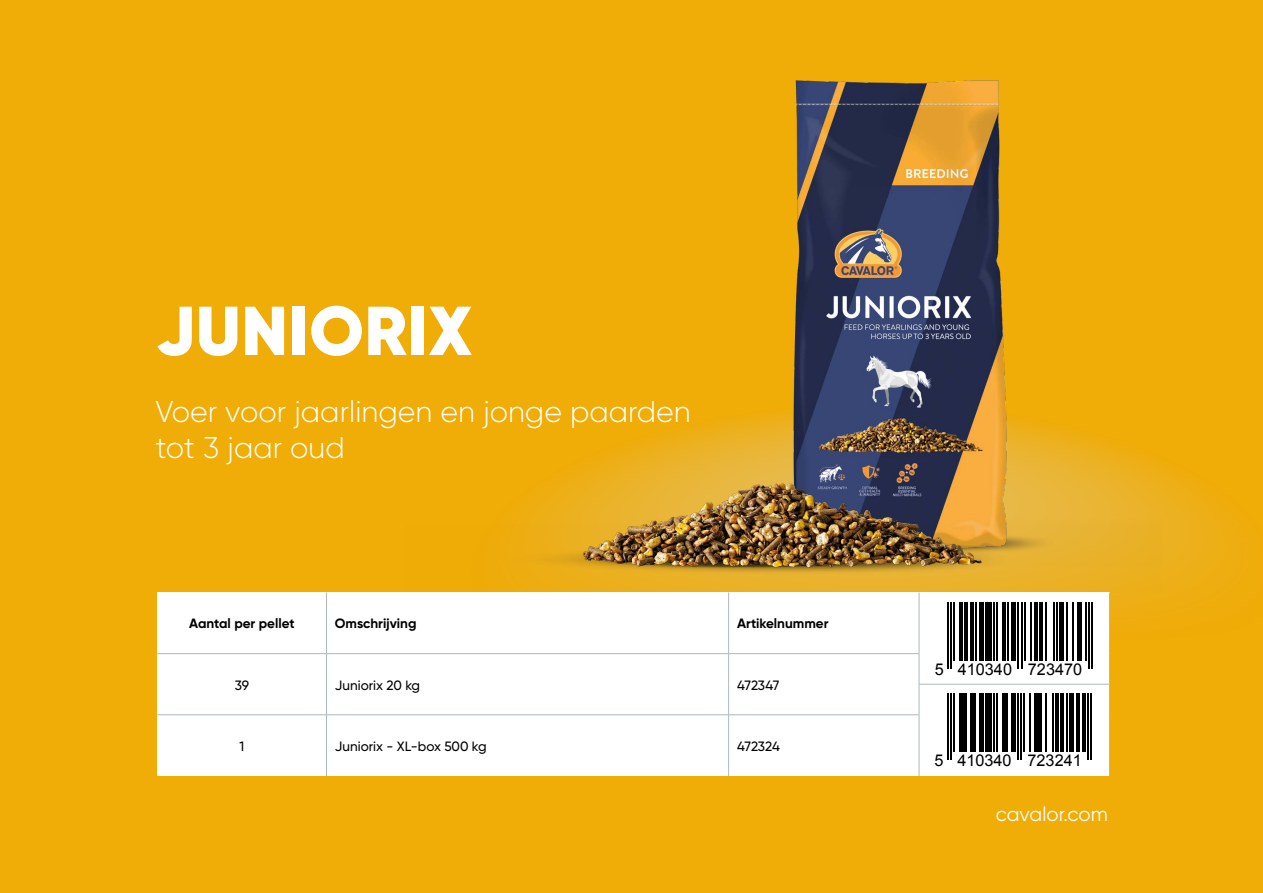
<style>
.page{position:relative;width:1263px;height:893px;background:#f0ac07}
.page>*{position:absolute;margin:0;border:0;box-sizing:border-box;transform-origin:0 0}
.Kop{font:900 69px "Gilroy";letter-spacing:.01em;color:#fff}
.Body{font:300 30px/36px "Gilroy";color:#fff}
.Tussenkop{font:20.1px "Gilroy";color:#fff}
.t1{font:16.2px "Arial";color:#000}
.t2{font:500 13.5px "Gilroy";color:#000}
.t3{font:700 13.5px "Gilroy";color:#000}
</style>
<div class="page">
<svg style="left:522px;top:416px;width:714px;height:199px"></svg>
<div style="left:157px;top:592px;width:953px;height:184px;background:#fff"></div>
<hr style="left:326px;top:592px;width:1px;height:61px;background:#acb8c1">
<hr style="left:728px;top:592px;width:1px;height:61px;background:#acb8c1">
<hr style="left:919px;top:592px;width:1px;height:61px;background:#acb8c1">
<hr style="left:1109px;top:592px;width:1px;height:62px;background:#acb8c1">
<hr style="left:1109px;top:654px;width:1px;height:30px;background:#acb8c1">
<hr style="left:157px;top:653px;width:169px;height:1px;background:#acb8c1">
<hr style="left:326px;top:653px;width:403px;height:1px;background:#acb8c1">
<hr style="left:326px;top:654px;width:1px;height:30px;background:#acb8c1">
<hr style="left:729px;top:653px;width:190px;height:1px;background:#acb8c1">
<hr style="left:728px;top:654px;width:1px;height:30px;background:#acb8c1">
<hr style="left:919px;top:654px;width:1px;height:30px;background:#acb8c1">
<hr style="left:326px;top:684px;width:1px;height:31px;background:#acb8c1">
<hr style="left:728px;top:684px;width:1px;height:31px;background:#acb8c1">
<hr style="left:919px;top:684px;width:191px;height:1px;background:#acb8c1">
<hr style="left:919px;top:684px;width:1px;height:31px;background:#acb8c1">
<hr style="left:1109px;top:684px;width:1px;height:31px;background:#acb8c1">
<hr style="left:1109px;top:715px;width:1px;height:61px;background:#acb8c1">
<hr style="left:157px;top:714px;width:169px;height:1px;background:#acb8c1">
<hr style="left:326px;top:714px;width:403px;height:1px;background:#acb8c1">
<hr style="left:326px;top:715px;width:1px;height:61px;background:#acb8c1">
<hr style="left:729px;top:714px;width:190px;height:1px;background:#acb8c1">
<hr style="left:728px;top:715px;width:1px;height:61px;background:#acb8c1">
<hr style="left:919px;top:715px;width:1px;height:61px;background:#acb8c1">
<img style="left:1038px;top:519px;width:125px;height:47px">
<img style="left:767px;top:80px;width:271px;height:444px">
<img style="left:518px;top:524px;width:643px;height:69px">
<img style="left:571px;top:444px;width:418px;height:151px">
<hr style="left:947px;top:602px;width:2px;height:67px;background:#000">
<hr style="left:951px;top:602px;width:1px;height:67px;background:#000">
<hr style="left:954px;top:602px;width:1px;height:58px;background:#000">
<hr style="left:960px;top:602px;width:3px;height:58px;background:#000">
<hr style="left:964px;top:602px;width:3px;height:58px;background:#000">
<hr style="left:970px;top:602px;width:3px;height:58px;background:#000">
<hr style="left:975px;top:602px;width:1px;height:58px;background:#000">
<div style="left:979px;top:602px;width:5px;height:58px;background:#000"></div>
<div style="left:986px;top:602px;width:6px;height:58px;background:#000"></div>
<hr style="left:993px;top:602px;width:2px;height:58px;background:#000">
<hr style="left:996px;top:602px;width:2px;height:58px;background:#000">
<hr style="left:1002px;top:602px;width:3px;height:58px;background:#000">
<hr style="left:1007px;top:602px;width:1px;height:58px;background:#000">
<div style="left:1011px;top:602px;width:5px;height:58px;background:#000"></div>
<hr style="left:1018px;top:602px;width:1px;height:67px;background:#000">
<hr style="left:1021px;top:602px;width:1px;height:67px;background:#000">
<hr style="left:1024px;top:602px;width:1px;height:58px;background:#000">
<hr style="left:1030px;top:602px;width:1px;height:58px;background:#000">
<hr style="left:1034px;top:602px;width:3px;height:58px;background:#000">
<hr style="left:1039px;top:602px;width:3px;height:58px;background:#000">
<hr style="left:1045px;top:602px;width:2px;height:58px;background:#000">
<hr style="left:1053px;top:602px;width:1px;height:58px;background:#000">
<hr style="left:1056px;top:602px;width:1px;height:58px;background:#000">
<hr style="left:1059px;top:602px;width:4px;height:58px;background:#000">
<hr style="left:1066px;top:602px;width:2px;height:58px;background:#000">
<hr style="left:1072px;top:602px;width:2px;height:58px;background:#000">
<div style="left:1077px;top:602px;width:5px;height:58px;background:#000"></div>
<hr style="left:1085px;top:602px;width:1px;height:58px;background:#000">
<hr style="left:1088px;top:602px;width:1px;height:67px;background:#000">
<hr style="left:1091px;top:602px;width:1px;height:67px;background:#000">
<hr style="left:947px;top:693px;width:2px;height:67px;background:#000">
<hr style="left:950px;top:693px;width:2px;height:67px;background:#000">
<hr style="left:953px;top:693px;width:2px;height:59px;background:#000">
<hr style="left:959px;top:693px;width:3px;height:59px;background:#000">
<hr style="left:964px;top:693px;width:3px;height:59px;background:#000">
<hr style="left:970px;top:693px;width:3px;height:59px;background:#000">
<hr style="left:975px;top:693px;width:1px;height:59px;background:#000">
<div style="left:979px;top:693px;width:5px;height:59px;background:#000"></div>
<div style="left:985px;top:693px;width:6px;height:59px;background:#000"></div>
<hr style="left:993px;top:693px;width:1px;height:59px;background:#000">
<hr style="left:996px;top:693px;width:1px;height:59px;background:#000">
<hr style="left:1002px;top:693px;width:3px;height:59px;background:#000">
<hr style="left:1007px;top:693px;width:1px;height:59px;background:#000">
<div style="left:1011px;top:693px;width:5px;height:59px;background:#000"></div>
<hr style="left:1017px;top:693px;width:2px;height:67px;background:#000">
<hr style="left:1020px;top:693px;width:2px;height:67px;background:#000">
<hr style="left:1023px;top:693px;width:2px;height:59px;background:#000">
<hr style="left:1029px;top:693px;width:2px;height:59px;background:#000">
<hr style="left:1034px;top:693px;width:3px;height:59px;background:#000">
<hr style="left:1039px;top:693px;width:3px;height:59px;background:#000">
<hr style="left:1045px;top:693px;width:1px;height:59px;background:#000">
<hr style="left:1052px;top:693px;width:2px;height:59px;background:#000">
<hr style="left:1055px;top:693px;width:3px;height:59px;background:#000">
<hr style="left:1060px;top:693px;width:3px;height:59px;background:#000">
<hr style="left:1066px;top:693px;width:2px;height:59px;background:#000">
<div style="left:1069px;top:693px;width:5px;height:59px;background:#000"></div>
<hr style="left:1077px;top:693px;width:3px;height:59px;background:#000">
<hr style="left:1083px;top:693px;width:3px;height:59px;background:#000">
<hr style="left:1087px;top:693px;width:2px;height:67px;background:#000">
<hr style="left:1090px;top:693px;width:2px;height:67px;background:#000">
<p class="Kop" style="left:156px;top:287px;width:318px">JUNIORIX</p>
<p class="Body" style="left:155px;top:393px;width:537px">Voer voor jaarlingen en jonge paarden tot 3 jaar oud</p>
<p class="t3" style="left:189px;top:615px;width:107px">Aantal per pellet</p>
<p class="t3" style="left:335px;top:615px;width:83px">Omschrijving</p>
<p class="t3" style="left:737px;top:615px;width:93px">Artikelnummer</p>
<p class="t2" style="left:235px;top:677px;width:16px">39</p>
<p class="t2" style="left:335px;top:677px;width:87px">Juniorix 20 kg</p>
<p class="t2" style="left:737px;top:677px;width:44px">472347</p>
<p class="t2" style="left:240px;top:738px;width:6px">1</p>
<p class="t2" style="left:335px;top:738px;width:153px">Juniorix - XL-box 500 kg</p>
<p class="t2" style="left:737px;top:738px;width:44px">472324</p>
<p class="t1" style="left:935px;top:659px;width:149px">5 410340 723470</p>
<p class="t1" style="left:934px;top:750px;width:149px">5 410340 723241</p>
<p class="Tussenkop" style="left:996px;top:801px;width:113px">cavalor.com</p>
</div>
